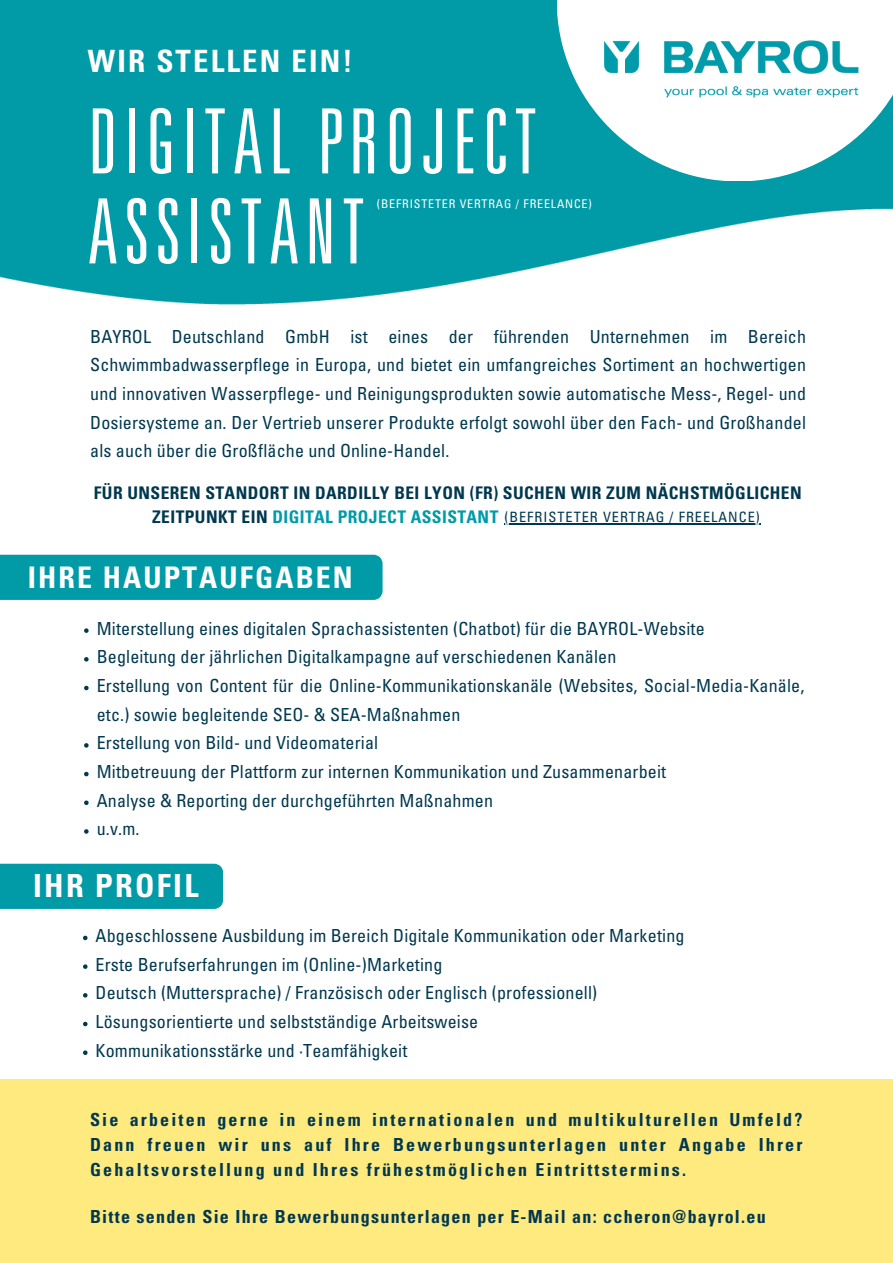
<style>
.page{position:relative;width:893px;height:1263px;background:#fff}
.page>*{position:absolute;margin:0;border:0;box-sizing:border-box;transform-origin:0 0}
.t1{font:300 ultra-condensed 90px/90px "Univers LT Std";letter-spacing:.07em;color:#fefefe}
.t2{font:700 condensed 31.88px "Univers LT Std";letter-spacing:.07em;color:#fefefe}
.t3{font:700 condensed 30.75px "Univers LT Std";letter-spacing:.07em;color:#fefefe}
.t4{font:700 condensed 29.78px "Univers LT Std";letter-spacing:.07em;color:#fefefe}
.t5{font:condensed 18px/28.7px "Univers LT Std";letter-spacing:.01em;color:#00384f}
.t6{font:700 condensed 18px/24.8px "Univers LT Std";letter-spacing:.07em;color:#00384f;text-align:justify}
.t7{font:700 condensed 17.4px/24.2px "Univers LT Std";letter-spacing:.025em;color:#00384f}
.t8{font:condensed 14.25px "Univers LT Std";letter-spacing:.07em;color:#00384f}
.t9{font:condensed 12px "Univers LT Std";letter-spacing:.07em;color:#fefefe}
.s1{color:#009ba7}
</style>
<div class="page">
<div style="left:0;top:0;width:893px;height:310px;background:#009ba7"></div>
<img style="left:0;top:208px;width:893px;height:102px">
<svg style="left:557px;top:0;width:336px;height:181px;fill:#fff"></svg>
<img style="left:571px;top:10px;width:321px;height:116px">
<div style="left:0;top:1079px;width:893px;height:184px;background:#ffea80"></div>
<div style="left:0;top:555px;width:382px;height:45px;background:#009ba7"></div>
<svg style="left:84px;top:628px;width:5px;height:5px"></svg>
<svg style="left:84px;top:657px;width:5px;height:4px"></svg>
<svg style="left:84px;top:686px;width:5px;height:4px"></svg>
<svg style="left:84px;top:743px;width:5px;height:5px"></svg>
<svg style="left:84px;top:772px;width:5px;height:4px"></svg>
<svg style="left:84px;top:800px;width:5px;height:5px"></svg>
<svg style="left:84px;top:829px;width:5px;height:5px"></svg>
<svg style="left:83px;top:936px;width:4px;height:4px"></svg>
<svg style="left:83px;top:964px;width:4px;height:5px"></svg>
<svg style="left:83px;top:993px;width:4px;height:4px"></svg>
<svg style="left:83px;top:1022px;width:4px;height:4px"></svg>
<svg style="left:83px;top:1050px;width:4px;height:5px"></svg>
<div style="left:0;top:864px;width:223px;height:45px;background:#009ba7"></div>
<hr style="left:504px;top:523px;width:256px;height:1px;background:#00384f">
<p class="t3" style="left:88px;top:50px;width:266px">WIR STELLEN EIN!</p>
<p class="t1" style="left:88px;top:108px;width:451px">DIGITAL PROJECT<br>ASSISTANT</p>
<p class="t9" style="left:377px;top:199px;width:216px">(BEFRISTETER VERTRAG / FREELANCE)</p>
<p class="t5" style="left:90px;top:324px;width:717px;text-align:justify">BAYROL Deutschland GmbH ist eines der führenden Unternehmen im Bereich Schwimmbadwasserpflege in Europa, und bietet ein umfangreiches Sortiment an hochwertigen und innovativen Wasserpflege- und Reinigungsprodukten sowie automatische Mess-, Regel- und Dosiersysteme an. Der Vertrieb unserer Produkte erfolgt sowohl über den Fach- und Großhandel als auch über die Großfläche und Online-Handel.</p>
<p class="t7" style="left:152px;top:483px;width:651px;text-indent:-58px">FÜR UNSEREN STANDORT IN DARDILLY BEI LYON (FR) SUCHEN WIR ZUM NÄCHSTMÖGLICHEN<br>ZEITPUNKT EIN <span class="s1">DIGITAL PROJECT ASSISTANT</span></p>
<p class="t8" style="left:504px;top:511px;width:257px">(BEFRISTETER VERTRAG / FREELANCE)</p>
<p class="t4" style="left:28px;top:566px;width:326px">IHRE HAUPTAUFGABEN</p>
<p class="t5" style="left:97px;top:616px;width:609px">Miterstellung eines digitalen Sprachassistenten (Chatbot) für die BAYROL-Website</p>
<p class="t5" style="left:97px;top:645px;width:521px">Begleitung der jährlichen Digitalkampagne auf verschiedenen Kanälen</p>
<p class="t5" style="left:97px;top:673px;width:709px">Erstellung von Content für die Online-Kommunikationskanäle (Websites, Social-Media-Kanäle, etc.) sowie begleitende SEO- &amp; SEA-Maßnahmen</p>
<p class="t5" style="left:97px;top:731px;width:283px">Erstellung von Bild- und Videomaterial</p>
<p class="t5" style="left:97px;top:760px;width:571px">Mitbetreuung der Plattform zur internen Kommunikation und Zusammenarbeit</p>
<p class="t5" style="left:97px;top:788px;width:398px">Analyse &amp; Reporting der durchgeführten Maßnahmen</p>
<p class="t5" style="left:97px;top:817px;width:44px">u.v.m.</p>
<p class="t2" style="left:33px;top:874px;width:167px">IHR PROFIL</p>
<p class="t5" style="left:96px;top:923px;width:590px">Abgeschlossene Ausbildung im Bereich Digitale Kommunikation oder Marketing</p>
<p class="t5" style="left:96px;top:952px;width:348px">Erste Berufserfahrungen im (Online-)Marketing</p>
<p class="t5" style="left:96px;top:981px;width:503px">Deutsch (Muttersprache) / Französisch oder Englisch (professionell)</p>
<p class="t5" style="left:96px;top:1009px;width:384px">Lösungsorientierte und selbstständige Arbeitsweise</p>
<p class="t5" style="left:96px;top:1038px;width:313px">Kommunikationsstärke und ·Teamfähigkeit</p>
<p class="t6" style="left:90px;top:1110px;width:714px">Sie arbeiten gerne in einem internationalen und multikulturellen Umfeld?<br>Dann freuen wir uns auf Ihre Bewerbungsunterlagen unter Angabe Ihrer Gehaltsvorstellung und Ihres frühestmöglichen Eintrittstermins.</p>
<p class="t6" style="left:90px;top:1206px;width:677px">Bitte senden Sie Ihre Bewerbungsunterlagen per E-Mail an: ccheron@bayrol.eu</p>
</div>
